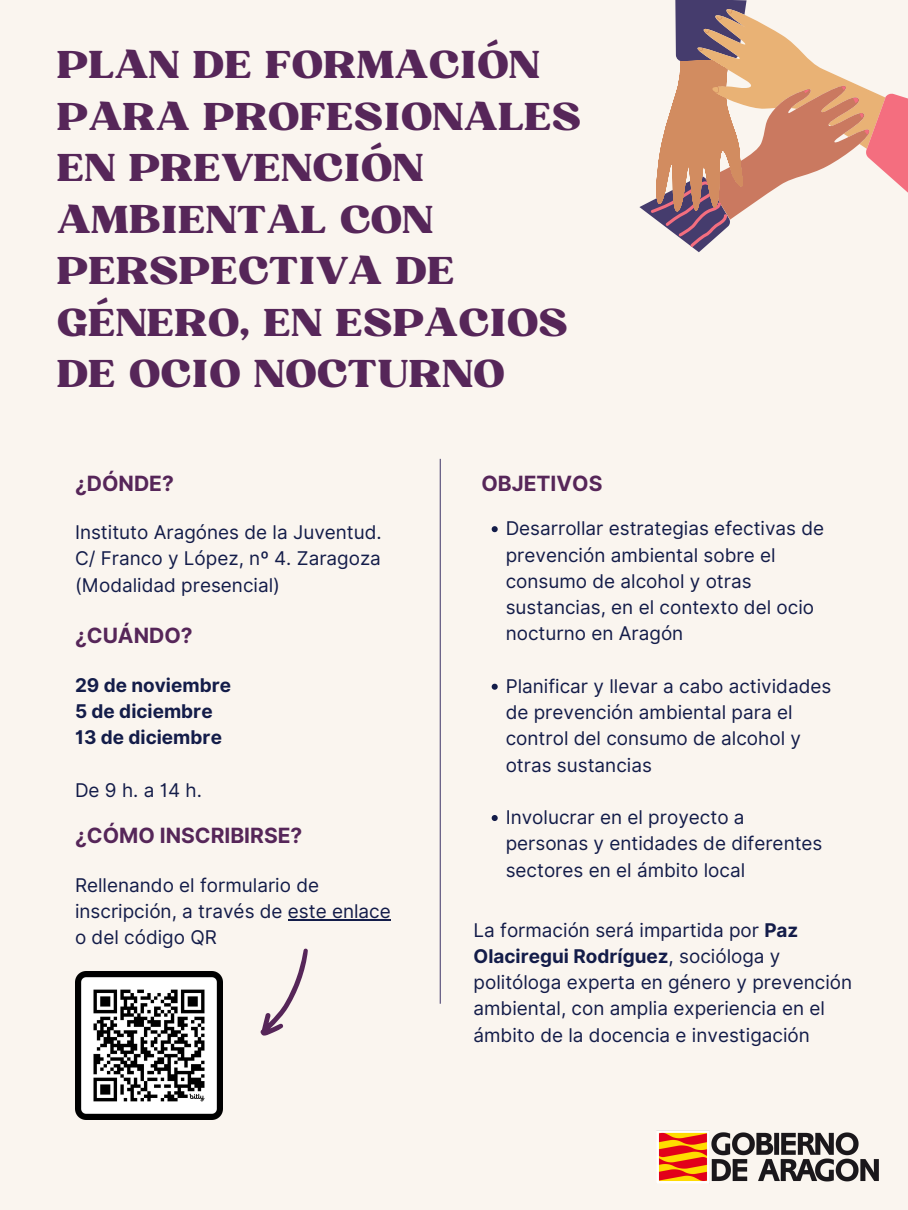
<style>
.page{position:relative;width:908px;height:1210px;background:#fff}
.page>*{position:absolute;margin:0;border:0;box-sizing:border-box;transform-origin:0 0}
.t1{font:37.45px/51.4px "Bugaki";color:#562659}
.t2{font:700 21px "Inter";color:#562659}
.t3{font:18.9px/26.2px "Inter";color:#131c49}
.t4{font:700 18.9px "Inter";color:#131c49}
.t5{font:18.9px "Inter";letter-spacing:.28em;color:#131c49}
.s1{font-weight:700}
</style>
<div class="page">
<div style="left:0;top:0;width:907px;height:1210px;background:#faf5ef"></div>
<hr style="left:439px;top:459px;width:1px;height:544px;background:#453c6d">
<svg style="left:639px;top:0;width:108px;height:252px"></svg>
<svg style="left:650px;top:6px;width:257px;height:241px"></svg>
<img style="left:656px;top:1130px;width:222px;height:53px">
<img style="left:75px;top:971px;width:147px;height:148px">
<svg style="left:260px;top:948px;width:48px;height:88px"></svg>
<hr style="left:288px;top:919px;width:103px;height:1px;background:#131c49">
<svg style="left:491px;top:526px;width:6px;height:6px"></svg>
<svg style="left:491px;top:683px;width:6px;height:7px"></svg>
<svg style="left:491px;top:815px;width:6px;height:6px"></svg>
<p class="t1" style="left:57px;top:41px;width:526px">PLAN DE FORMACIÓN<br>PARA PROFESIONALES<br>EN PREVENCIÓN<br>AMBIENTAL CON<br>PERSPECTIVA DE<br>GÉNERO, EN ESPACIOS<br>DE OCIO NOCTURNO</p>
<p class="t2" style="left:75px;top:470px;width:100px">¿DÓNDE?</p>
<p class="t3" style="left:75px;top:519px;width:308px;text-align:justify">Instituto Aragónes de la Juventud.<br>C/ Franco y López, nº 4. Zaragoza (Modalidad presencial)</p>
<p class="t2" style="left:75px;top:623px;width:119px">¿CUÁNDO?</p>
<p class="t4" style="left:75px;top:674px;width:157px">29 de noviembre</p>
<p class="t4" style="left:75px;top:700px;width:139px">5 de diciembre</p>
<p class="t4" style="left:75px;top:726px;width:148px">13 de diciembre</p>
<p class="t5" style="left:75px;top:779px;width:128px">De9h.a14h.</p>
<p class="t2" style="left:75px;top:823px;width:229px">¿CÓMO INSCRIBIRSE?</p>
<p class="t3" style="left:75px;top:871px;width:317px">Rellenando el formulario de inscripción, a través de este enlace o del código QR</p>
<p class="t2" style="left:481px;top:470px;width:122px">OBJETIVOS</p>
<p class="t3" style="left:505px;top:515px;width:320px">Desarrollar estrategias efectivas de prevención ambiental sobre el consumo de alcohol y otras sustancias, en el contexto del ocio nocturno en Aragón</p>
<p class="t3" style="left:505px;top:673px;width:327px">Planificar y llevar a cabo actividades de prevención ambiental para el control del consumo de alcohol y otras sustancias</p>
<p class="t3" style="left:505px;top:804px;width:318px">Involucrar en el proyecto a personas y entidades de diferentes sectores en el ámbito local</p>
<p class="t3" style="left:473px;top:916px;width:380px">La formación será impartida por <span class="s1">Paz Olaciregui Rodríguez</span>, socióloga y politóloga experta en género y prevención ambiental, con amplia experiencia en el ámbito de la docencia e investigación</p>
</div>
